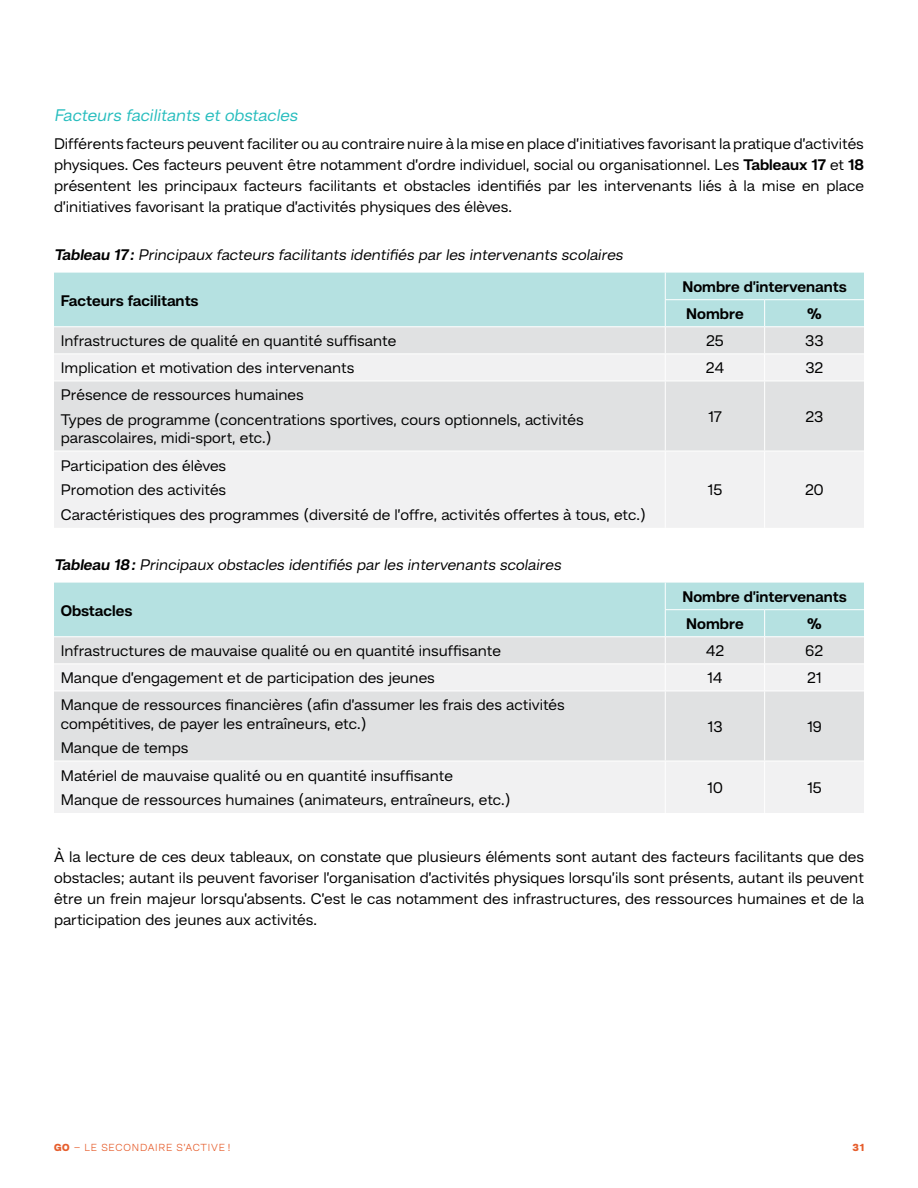
<style>
.page{position:relative;width:918px;height:1188px;background:#fff}
.page>*{position:absolute;margin:0;border:0;box-sizing:border-box;transform-origin:0 0}
.t1{font:italic 17.25px "Hando Trial";color:#27bdbe}
.t2{font:15.75px/21px "Hando Trial";color:#000}
.t3{font:italic 15.75px "Hando Trial";color:#000}
.t4{font:700 15.75px/27.2px "Hando Trial";color:#000}
.t5{font:300 10.5px "Hando Trial";letter-spacing:.075em;color:#e65e2d}
.t6{font:900 10.5px "Hando Trial";color:#e65e2d}
.s1{font-weight:700}
.s2{font-weight:900}
</style>
<div class="page">
<div style="left:54px;top:273px;width:810px;height:53px;background:#b5e1e1"></div>
<div style="left:54px;top:327px;width:810px;height:27px;background:#e0e1e2"></div>
<svg style="left:54px;top:355px;width:810px;height:173px;fill:#f1f1f2"></svg>
<svg style="left:665px;top:273px;width:1px;height:108px"></svg>
<hr style="left:54px;top:381px;width:611px;height:1px;background:#fff">
<hr style="left:665px;top:381px;width:1px;height:70px;background:#fff">
<hr style="left:54px;top:451px;width:611px;height:1px;background:#fff">
<hr style="left:665px;top:451px;width:1px;height:77px;background:#fff">
<hr style="left:665px;top:326px;width:100px;height:1px;background:#fff">
<hr style="left:665px;top:354px;width:100px;height:1px;background:#fff">
<hr style="left:665px;top:381px;width:100px;height:1px;background:#fff">
<hr style="left:765px;top:381px;width:99px;height:1px;background:#fff">
<hr style="left:764px;top:381px;width:1px;height:70px;background:#fff">
<hr style="left:665px;top:451px;width:100px;height:1px;background:#fff">
<hr style="left:765px;top:451px;width:99px;height:1px;background:#fff">
<hr style="left:764px;top:451px;width:1px;height:77px;background:#fff">
<hr style="left:665px;top:299px;width:100px;height:1px;background:#fff">
<hr style="left:765px;top:299px;width:99px;height:1px;background:#fff">
<svg style="left:764px;top:300px;width:1px;height:81px"></svg>
<div style="left:54px;top:583px;width:810px;height:53px;background:#b5e1e1"></div>
<div style="left:54px;top:637px;width:810px;height:26px;background:#e0e1e2"></div>
<svg style="left:54px;top:665px;width:810px;height:148px;fill:#f1f1f2"></svg>
<hr style="left:665px;top:609px;width:100px;height:1px;background:#fff">
<hr style="left:765px;top:609px;width:99px;height:1px;background:#fff">
<svg style="left:665px;top:583px;width:1px;height:108px"></svg>
<hr style="left:54px;top:691px;width:611px;height:1px;background:#fff">
<hr style="left:665px;top:691px;width:1px;height:70px;background:#fff">
<hr style="left:54px;top:761px;width:611px;height:1px;background:#fff">
<hr style="left:665px;top:761px;width:1px;height:52px;background:#fff">
<hr style="left:665px;top:636px;width:100px;height:1px;background:#fff">
<hr style="left:665px;top:663px;width:100px;height:1px;background:#fff">
<svg style="left:764px;top:610px;width:1px;height:81px"></svg>
<hr style="left:665px;top:691px;width:100px;height:1px;background:#fff">
<hr style="left:765px;top:691px;width:99px;height:1px;background:#fff">
<hr style="left:764px;top:691px;width:1px;height:70px;background:#fff">
<hr style="left:665px;top:761px;width:100px;height:1px;background:#fff">
<hr style="left:765px;top:761px;width:99px;height:1px;background:#fff">
<hr style="left:764px;top:761px;width:1px;height:52px;background:#fff">
<p class="t1" style="left:54px;top:105px;width:245px">Facteurs facilitants et obstacles</p>
<p class="t2" style="left:54px;top:133px;width:812px;text-align:justify">Différents facteurs peuvent faciliter ou au contraire nuire à la mise en place d’initiatives favorisant la pratique d’activités physiques. Ces facteurs peuvent être notamment d’ordre individuel, social ou organisationnel. Les <span class="s1">Tableaux 17</span> et <span class="s1">18 </span>présentent les principaux facteurs facilitants et obstacles identifiés par les intervenants liés à la mise en place d’initiatives favorisant la pratique d’activités physiques des élèves.</p>
<p class="t3" style="left:54px;top:245px;width:570px"><span class="s1">Tableau 17:</span> Principaux facteurs facilitants identifiés par les intervenants scolaires</p>
<p class="t4" style="left:61px;top:286px;width:140px">Facteurs facilitants</p>
<p class="t4" style="left:682px;top:273px;width:166px">Nombre d’intervenants<br>Nombre</p>
<p class="t4" style="left:807px;top:300px;width:16px">%</p>
<p class="t2" style="left:61px;top:330px;width:337px">Infrastructures de qualité en quantité suffisante</p>
<p class="t2" style="left:706px;top:330px;width:19px">25</p>
<p class="t2" style="left:805px;top:330px;width:20px">33</p>
<p class="t2" style="left:61px;top:357px;width:295px">Implication et motivation des intervenants</p>
<p class="t2" style="left:706px;top:357px;width:20px">24</p>
<p class="t2" style="left:805px;top:357px;width:19px">32</p>
<p class="t2" style="left:61px;top:382px;width:524px;line-height:24.9px">Présence de ressources humaines<br>Types de programme (concentrations sportives, cours optionnels, activités</p>
<p class="t2" style="left:61px;top:427px;width:212px">parascolaires, midi-sport, etc.)</p>
<p class="t2" style="left:708px;top:406px;width:15px">17</p>
<p class="t2" style="left:805px;top:406px;width:19px">23</p>
<p class="t2" style="left:61px;top:452px;width:587px;line-height:24.9px">Participation des élèves<br>Promotion des activités<br>Caractéristiques des programmes (diversité de l’offre, activités offertes à tous, etc.)</p>
<p class="t3" style="left:54px;top:555px;width:509px"><span class="s1">Tableau 18:</span> Principaux obstacles identifiés par les intervenants scolaires</p>
<p class="t4" style="left:61px;top:596px;width:73px">Obstacles</p>
<p class="t2" style="left:708px;top:479px;width:16px">15</p>
<p class="t2" style="left:805px;top:479px;width:20px">20</p>
<p class="t4" style="left:682px;top:583px;width:166px">Nombre d’intervenants<br>Nombre</p>
<p class="t4" style="left:807px;top:610px;width:16px">%</p>
<p class="t2" style="left:61px;top:640px;width:442px">Infrastructures de mauvaise qualité ou en quantité insuffisante</p>
<p class="t2" style="left:706px;top:640px;width:20px">42</p>
<p class="t2" style="left:806px;top:640px;width:19px">62</p>
<p class="t2" style="left:61px;top:667px;width:376px">Manque d’engagement et de participation des jeunes</p>
<p class="t2" style="left:707px;top:667px;width:17px">14</p>
<p class="t2" style="left:807px;top:667px;width:16px">21</p>
<p class="t2" style="left:61px;top:696px;width:506px;line-height:18.1px">Manque de ressources financières (afin d’assumer les frais des activités compétitives, de payer les entraîneurs, etc.)</p>
<p class="t2" style="left:61px;top:737px;width:129px">Manque de temps</p>
<p class="t2" style="left:708px;top:716px;width:16px">13</p>
<p class="t2" style="left:807px;top:716px;width:16px">19</p>
<p class="t2" style="left:61px;top:762px;width:451px;line-height:24.9px">Matériel de mauvaise qualité ou en quantité insuffisante<br>Manque de ressources humaines (animateurs, entraîneurs, etc.)</p>
<p class="t2" style="left:707px;top:777px;width:17px">10</p>
<p class="t2" style="left:807px;top:777px;width:16px">15</p>
<p class="t2" style="left:54px;top:846px;width:812px;text-align:justify">À la lecture de ces deux tableaux, on constate que plusieurs éléments sont autant des facteurs facilitants que des obstacles; autant ils peuvent favoriser l’organisation d’activités physiques lorsqu’ils sont présents, autant ils peuvent être un frein majeur lorsqu’absents. C’est le cas notamment des infrastructures, des ressources humaines et de la participation des jeunes aux activités.</p>
<p class="t5" style="left:54px;top:1141px;width:178px"><span class="s2">GO</span> – LE SECONDAIRE S’ACTIVE !</p>
<p class="t6" style="left:853px;top:1141px;width:13px">31</p>
</div>
